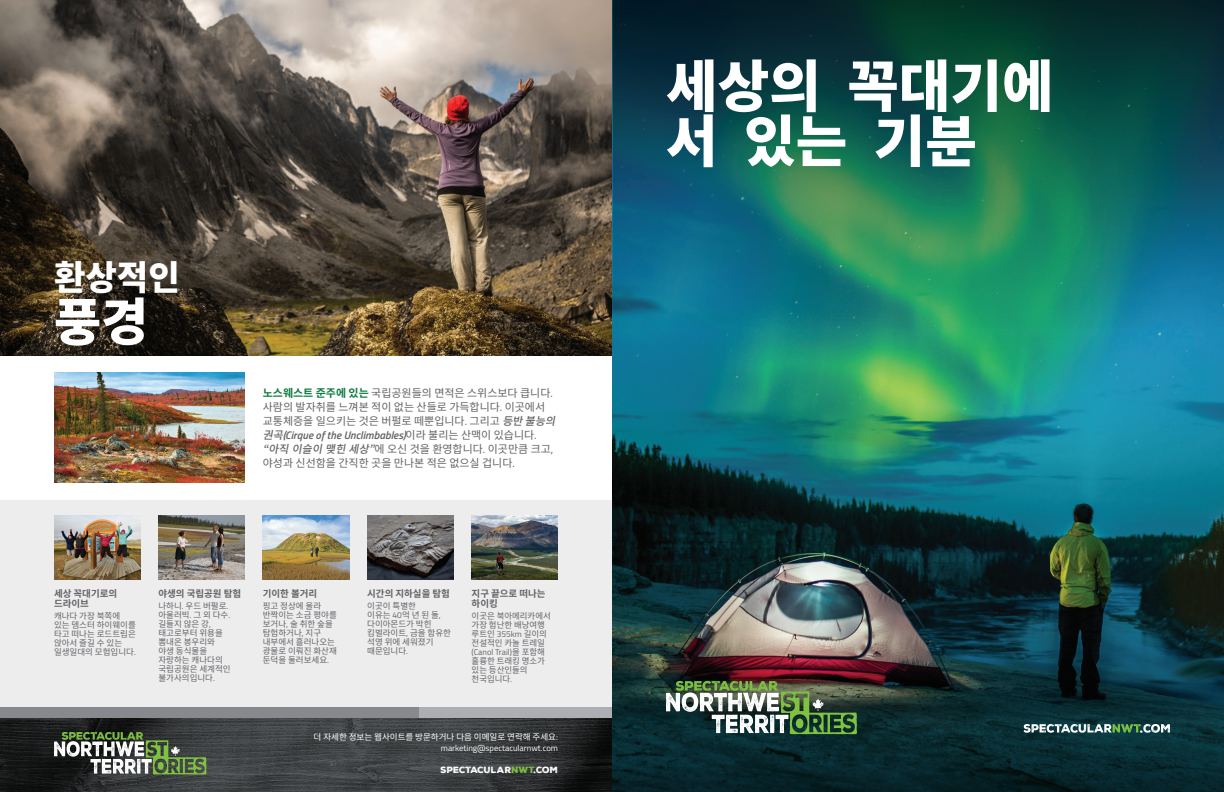
<style>
.page{position:relative;width:1224px;height:792px;background:#fff}
.page>*{position:absolute;margin:0;border:0;box-sizing:border-box;transform-origin:0 0}
.t1{font:900 56.1px/55px "Noto Sans CJ Kkr";color:#fff}
.t2{font:900 51.2px "Noto Sans CJ Kkr";color:#fff}
.t3{font:900 34.2px "Noto Sans CJ Kkr";color:#fff}
.t4{font:11px/14px "Noto Sans CJ Kkr";color:#636366}
.t5{font:italic 600 11px "Titillium";color:#636366}
.t6{font:700 9.5px/10px "Noto Sans CJ Kkr";color:#636366}
.t7{font:8.7px "Nexa Rust Sans Black 01";color:#fff}
.t8{font:8.5px/9px "Noto Sans CJ Kkr";color:#636366}
.t9{font:8.5px "Noto Sans CJ Kkr";color:#fff}
.t10{font:8.5px "Titillium";color:#fff}
.t11{font:8.5px "Titillium";color:#636366}
.s1{font-weight:700;color:#0d7c3e}
.s2{font-family:"Titillium"}
.s3{font-weight:500;font-style:italic}
.s4{font-family:"Noto Sans CJ Kkr";font-weight:500}
.s5{font-family:"Noto Sans CJ Kkr";font-weight:400;font-style:normal}
.s6{font-weight:400;font-style:normal}
.s7{font-family:"Noto Sans CJ Kkr"}
.s8{color:#7fc241}
</style>
<div class="page">
<img style="left:612px;top:0;width:612px;height:636px">
<svg style="left:613px;top:0;width:611px;height:329px;background:#115f5a"></svg>
<svg style="left:612px;top:636px;width:612px;height:156px;background:#183036"></svg>
<div style="left:0;top:500px;width:612px;height:207px;background:#ededee"></div>
<img style="left:54px;top:515px;width:86px;height:64px">
<img style="left:54px;top:373px;width:191px;height:110px">
<img style="left:0;top:0;width:612px;height:356px">
<img style="left:158px;top:515px;width:87px;height:64px">
<img style="left:263px;top:515px;width:86px;height:64px">
<img style="left:367px;top:515px;width:87px;height:64px">
<img style="left:472px;top:515px;width:86px;height:64px">
<svg style="left:1024px;top:724px;width:146px;height:11px"></svg>
<img style="left:666px;top:681px;width:191px;height:53px">
<img style="left:0;top:718px;width:612px;height:74px">
<svg style="left:54px;top:732px;width:152px;height:42px;background:#64705c"></svg>
<div style="left:0;top:707px;width:419px;height:11px;background:#87898c"></div>
<div style="left:419px;top:707px;width:193px;height:11px;background:#adaeb2"></div>
<h3 class="t3" style="left:54px;top:258px;width:127px">환상적인</h3>
<h2 class="t2" style="left:54px;top:293px;width:96px">풍경</h2>
<p class="t4" style="left:263px;top:386px;width:300px"><span class="s1">노스웨스트 준주에 있는</span> 국립공원들의 면적은 스위스보다 큽니다<span class="s2">. </span>사람의 발자취를 느껴본 적이 없는 산들로 가득합니다<span class="s2">.</span> 이곳에서 교통체증을 일으키는 것은 버펄로 떼뿐입니다<span class="s2">.</span> 그리고 <span class="s3">등반불능의</span></p>
<p class="t5" style="left:263px;top:427px;width:275px"><span class="s4">권곡</span>(Cirque of the Unclimbables)<span class="s5">이라 불리는 산맥이 있습니다</span><span class="s6">.</span></p>
<p class="t4" style="left:263px;top:442px;width:292px"><span class="s3">“아직이슬이맺힌세상”</span>에 오신 것을 환영합니다<span class="s2">.</span> 이곳만큼 크고<span class="s2">, </span>야성과 신선함을 간직한 곳을 만나본 적은 없으실 겁니다<span class="s2">.</span></p>
<p class="t6" style="left:54px;top:589px;width:65px">세상 꼭대기로의 드라이브</p>
<p class="t8" style="left:54px;top:612px;width:83px">캐나다 가장 북쪽에 있는 뎀스터 하이웨이를 타고 떠나는 로드트립은 앉아서 즐길 수 있는 일생일대의 모험입니다<span class="s2">.</span></p>
<p class="t6" style="left:158px;top:589px;width:84px">야생의 국립공원 탐험</p>
<p class="t8" style="left:158px;top:602px;width:74px">나하니<span class="s2">.</span> 우드 버펄로<span class="s2">. </span>아울러빅<span class="s2">.</span> 그 외 다수<span class="s2">. </span>길들지 않은 강<span class="s2">, </span>태고로부터 위용을 뽐내온 봉우리와 야생 동식물을 자랑하는 캐나다의 국립공원은 세계적인 불가사의입니다<span class="s2">.</span></p>
<p class="t6" style="left:263px;top:589px;width:56px">기이한 볼거리</p>
<p class="t8" style="left:263px;top:602px;width:76px">핑고 정상에 올라 반짝이는 소금 평야를 보거나<span class="s2">,</span> 술 취한 숲을 탐험하거나<span class="s2">,</span> 지구 내부에서 흘러나오는 광물로 이뤄진 화산재 둔덕을 둘러보세요<span class="s2">.</span></p>
<p class="t6" style="left:367px;top:589px;width:84px">시간의 지하실을 탐험</p>
<p class="t8" style="left:367px;top:602px;width:85px">이곳이 특별한<br>이유는 <span class="s2">40</span>억 년 된 돌<span class="s2">, </span>다이아몬드가 박힌 킴벌라이트<span class="s2">,</span> 금을 함유한 석영 위에 세워졌기 때문입니다<span class="s2">.</span></p>
<p class="t6" style="left:472px;top:589px;width:76px">지구 끝으로 떠나는 하이킹</p>
<p class="t8" style="left:472px;top:612px;width:81px">이곳은 북아메리카에서 가장 험난한 배낭여행 루트인 <span class="s2">355km</span> 길이의 전설적인 카놀 트레일</p>
<p class="t11" style="left:472px;top:646px;width:75px">(Canol Trail)<span class="s7">을 포함해</span></p>
<p class="t8" style="left:472px;top:657px;width:75px">훌륭한 트래킹 명소가 있는 등산인들의 천국입니다<span class="s2">.</span></p>
<p class="t9" style="left:314px;top:733px;width:246px">더 자세한 정보는 웹사이트를 방문하거나 다음 이메일로 연락해 주세요<span class="s2">:</span></p>
<p class="t10" style="left:441px;top:741px;width:119px">marketing@spectacularnwt.com</p>
<p class="t7" style="left:441px;top:764px;width:119px">SPECTACULAR<span class="s8">NWT</span>.COM</p>
<h1 class="t1" style="left:666px;top:60px;width:389px">세상의 꼭대기에 서 있는 기분</h1>
</div>
